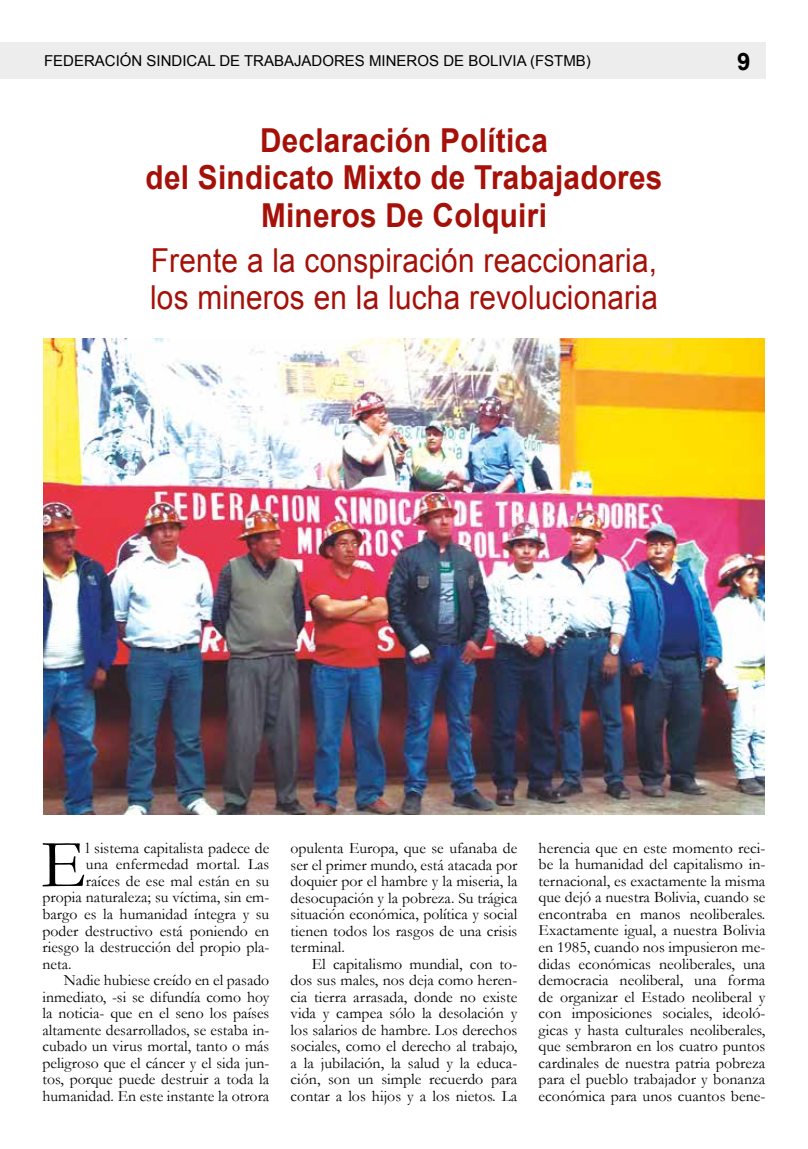
<style>
.page{position:relative;width:808px;height:1149px;background:#fff}
.page>*{position:absolute;margin:0;border:0;box-sizing:border-box;transform-origin:0 0}
.t1{font:68.7px "Garamond";color:#000}
.t2{font:700 33px/37.5px "Arial";letter-spacing:.01em;color:#a51008;text-align:center;scale:.9 1}
.t3{font:33px/37.5px "Arial";letter-spacing:.01em;color:#a51008;scale:.9 1}
.t4{font:700 24px "Arial";color:#000}
.t5{font:15.75px/16.5px "Garamond";color:#000;text-align:justify}
.t6{font:15px "Arial";color:#000}
</style>
<div class="page">
<div style="left:0;top:43px;width:765px;height:36px;background:#ededed"></div>
<img style="left:43px;top:338px;width:722px;height:476px">
<p class="t6" style="left:44px;top:53px;width:548px">FEDERACIÓN SINDICAL DE TRABAJADORES MINEROS DE BOLIVIA (FSTMB)</p>
<h3 class="t4" style="left:737px;top:48px;width:15px">9</h3>
<h2 class="t2" style="left:146px;top:121px;width:576px">Declaración Política<br>del Sindicato Mixto de Trabajadores<br>Mineros De Colquiri</h2>
<h2 class="t3" style="left:150px;top:241px;width:566px">Frente a la conspiración reaccionaria, los mineros en la lucha revolucionaria</h2>
<h1 class="t1" style="left:41px;top:826px;width:47px">E</h1>
<p class="t5" style="left:86px;top:839px;width:185px">l sistema capitalista padece de</p>
<p class="t5" style="left:86px;top:856px;width:185px">una enfermedad mortal. Las</p>
<p class="t5" style="left:86px;top:872px;width:185px">raíces de ese mal están en su</p>
<p class="t5" style="left:43px;top:889px;width:228px">propia naturaleza; su víctima, sin em-</p>
<p class="t5" style="left:43px;top:905px;width:228px">bargo es la humanidad íntegra y su</p>
<p class="t5" style="left:43px;top:922px;width:228px">poder destructivo está poniendo en</p>
<p class="t5" style="left:43px;top:938px;width:228px">riesgo la destrucción del propio pla-</p>
<p class="t5" style="left:43px;top:955px;width:31px">neta.</p>
<p class="t5" style="left:64px;top:971px;width:207px">Nadie hubiese creído en el pasado</p>
<p class="t5" style="left:43px;top:988px;width:228px">inmediato, -si se difundía como hoy</p>
<p class="t5" style="left:43px;top:1004px;width:228px">la noticia- que en el seno los países</p>
<p class="t5" style="left:43px;top:1021px;width:228px">altamente desarrollados, se estaba in-</p>
<p class="t5" style="left:43px;top:1037px;width:228px">cubado un virus mortal, tanto o más</p>
<p class="t5" style="left:43px;top:1054px;width:228px">peligroso que el cáncer y el sida jun-</p>
<p class="t5" style="left:43px;top:1070px;width:228px">tos, porque puede destruir a toda la</p>
<p class="t5" style="left:43px;top:1087px;width:228px">humanidad. En este instante la otrora</p>
<p class="t5" style="left:291px;top:839px;width:228px">opulenta Europa, que se ufanaba de ser el primer mundo, está atacada por doquier por el hambre y la miseria, la desocupación y la pobreza. Su trágica situación económica, política y social tienen todos los rasgos de una crisis terminal.</p>
<p class="t5" style="left:291px;top:955px;width:228px;text-indent:21px">El capitalismo mundial, con to&shy;dos sus males, nos deja como heren&shy;cia tierra arrasada, donde no existe vida y campea sólo la desolación y los salarios de hambre. Los derechos sociales, como el derecho al trabajo, a la jubilación, la salud y la educa&shy;ción, son un simple recuerdo para contar a los hijos y a los nietos. La</p>
<p class="t5" style="left:539px;top:839px;width:228px">herencia que en este momento reci&shy;be la humanidad del capitalismo in&shy;ternacional, es exactamente la misma que dejó a nuestra Bolivia, cuando se encontraba en manos neoliberales.<br>Exactamente igual, a nuestra Bolivia en 1985, cuando nos impusieron me&shy;didas económicas neoliberales, una democracia neoliberal, una forma de organizar el Estado neoliberal y con imposiciones sociales, ideoló&shy;gicas y hasta culturales neoliberales, que sembraron en los cuatro puntos cardinales de nuestra patria pobreza para el pueblo trabajador y bonanza económica para unos cuantos bene-</p>
</div>
